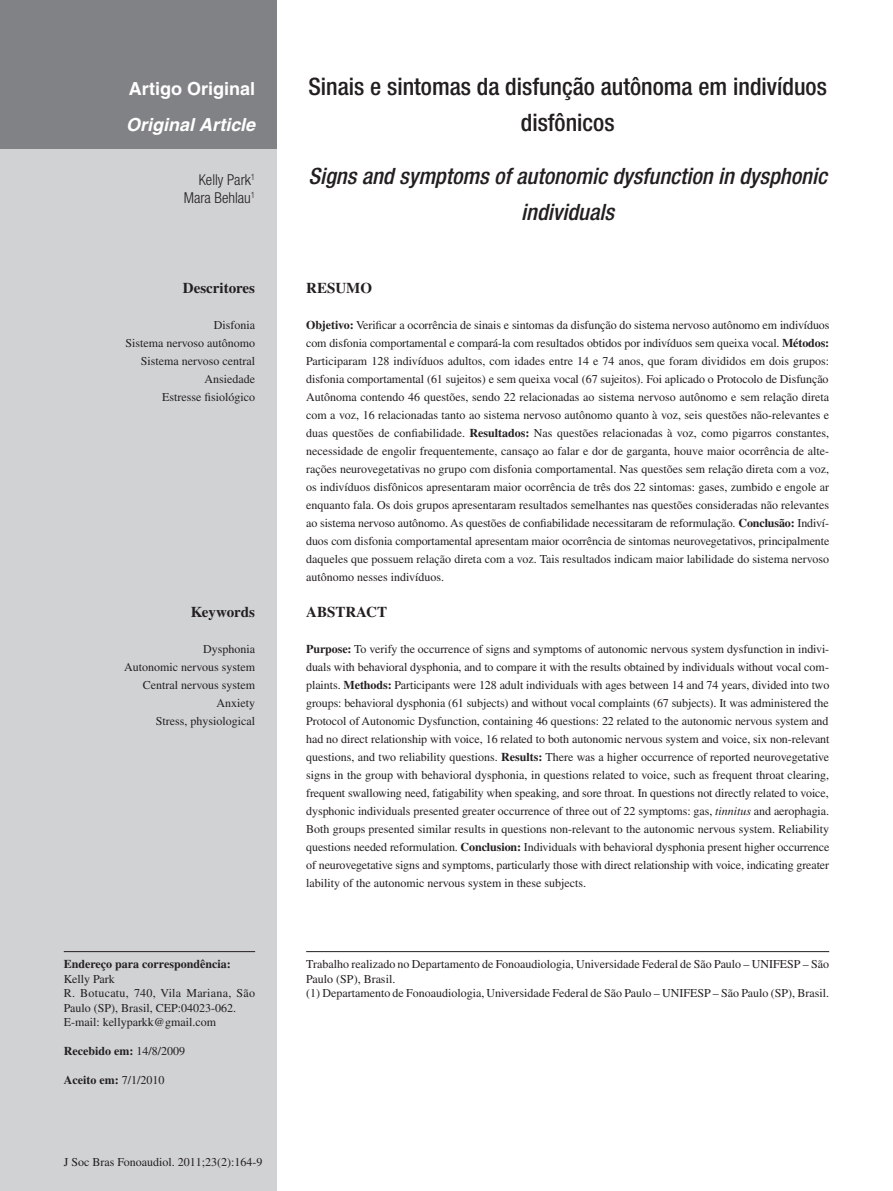
<style>
.page{position:relative;width:893px;height:1191px;background:#fff}
.page>*{position:absolute;margin:0;border:0;box-sizing:border-box;transform-origin:0 0}
.Título{font:500 condensed 24px/36px "Helvetica Neue";color:#231f20;text-align:center}
.Título-secundário{font:italic 500 condensed 22.5px/36px "Helvetica Neue";color:#231f20;text-align:center}
.t1{font:italic 700 18px "Helvetica";color:#fff}
.t2{font:700 18px "Helvetica";color:#fff}
.Sessão{font:700 15px "Times";color:#231f20}
.Autores{font:300 condensed 15px "Helvetica Neue";color:#231f20}
.Resumo{font:12px/18px "Times";color:#231f20;text-align:justify}
.Rodapé_sem_linha{font:12px/14.4px "Times";color:#231f20}
.Keywords{font:12px "Times";color:#231f20}
.Rodapé{font:12px/14.4px "Times";color:#231f20}
.Rodapé_sem_linha-2{font:700 12px "Times";color:#231f20}
.Cabeça{font:12px "Times";color:#231f20}
.Rodapé-2{font:700 12px "Times";color:#231f20}
.s1{font-weight:400}
.s2{font-weight:700}
.s3{font-style:italic}
</style>
<div class="page">
<div style="left:0;top:0;width:276px;height:1191px;background:#d1d2d4"></div>
<div style="left:0;top:0;width:276px;height:149px;background:#808285"></div>
<hr style="left:892px;top:0;width:1px;height:68px;background:#d1d2d4">
<hr style="left:892px;top:1138px;width:1px;height:53px;background:#d1d2d4">
<hr style="left:64px;top:951px;width:191px;height:1px;background:#231f20">
<hr style="left:306px;top:951px;width:523px;height:1px;background:#231f20">
<p class="t2" style="left:129px;top:77px;width:128px">Artigo Original</p>
<p class="t1" style="left:126px;top:113px;width:131px">Original Article</p>
<p class="Autores" style="left:199px;top:171px;width:58px">Kelly Park<sup>1</sup></p>
<p class="Autores" style="left:184px;top:189px;width:73px">Mara Behlau<sup>1</sup></p>
<p class="Sessão" style="left:183px;top:279px;width:74px">Descritores</p>
<p class="Keywords" style="left:214px;top:318px;width:43px">Disfonia</p>
<p class="Keywords" style="left:125px;top:336px;width:131px">Sistema nervoso autônomo</p>
<p class="Keywords" style="left:141px;top:354px;width:116px">Sistema nervoso central</p>
<p class="Keywords" style="left:204px;top:372px;width:52px">Ansiedade</p>
<p class="Keywords" style="left:162px;top:390px;width:95px">Estresse fisiológico</p>
<p class="Sessão" style="left:191px;top:603px;width:66px">Keywords</p>
<p class="Keywords" style="left:203px;top:642px;width:53px">Dysphonia</p>
<p class="Keywords" style="left:124px;top:660px;width:133px">Autonomic nervous system</p>
<p class="Keywords" style="left:143px;top:678px;width:114px">Central nervous system</p>
<p class="Keywords" style="left:216px;top:696px;width:40px">Anxiety</p>
<p class="Keywords" style="left:156px;top:714px;width:101px">Stress, physiological</p>
<p class="Rodapé-2" style="left:64px;top:957px;width:168px">Endereço para correspondência:</p>
<p class="Rodapé_sem_linha" style="left:64px;top:971px;width:53px">Kelly Park</p>
<p class="Rodapé_sem_linha" style="left:64px;top:985px;width:193px">R. Botucatu, 740, Vila Mariana, São<br>Paulo (SP), Brasil, CEP:04023-062.</p>
<p class="Rodapé_sem_linha" style="left:64px;top:1014px;width:154px">E-mail: kellyparkk@gmail.com</p>
<p class="Rodapé_sem_linha-2" style="left:64px;top:1043px;width:123px">Recebido em: <span class="s1">14/8/2009</span></p>
<p class="Rodapé_sem_linha-2" style="left:64px;top:1072px;width:102px">Aceito em: <span class="s1">7/1/2010</span></p>
<p class="Cabeça" style="left:64px;top:1155px;width:200px">J Soc Bras Fonoaudiol. 2011;23(2):164-9</p>
<p class="Título" style="left:308px;top:69px;width:520px">Sinais e sintomas da disfunção autônoma em indivíduos disfônicos</p>
<p class="Título-secundário" style="left:308px;top:158px;width:520px">Signs and symptoms of autonomic dysfunction in dysphonic individuals</p>
<p class="Sessão" style="left:306px;top:279px;width:67px">RESUMO</p>
<p class="Resumo" style="left:306px;top:315px;width:525px"><span class="s2">Objetivo:</span> Verificar a ocorrência de sinais e sintomas da disfunção do sistema nervoso autônomo em indivíduos com disfonia comportamental e compará-la com resultados obtidos por indivíduos sem queixa vocal. <span class="s2">Métodos:<br></span>Participaram 128 indivíduos adultos, com idades entre 14 e 74 anos, que foram divididos em dois grupos: disfonia comportamental (61 sujeitos) e sem queixa vocal (67 sujeitos). Foi aplicado o Protocolo de Disfunção Autônoma contendo 46 questões, sendo 22 relacionadas ao sistema nervoso autônomo e sem relação direta com a voz, 16 relacionadas tanto ao sistema nervoso autônomo quanto à voz, seis questões não-relevantes e duas questões de confiabilidade. <span class="s2">Resultados:</span> Nas questões relacionadas à voz, como pigarros constantes, necessidade de engolir frequentemente, cansaço ao falar e dor de garganta, houve maior ocorrência de alte&shy;rações neurovegetativas no grupo com disfonia comportamental. Nas questões sem relação direta com a voz, os indivíduos disfônicos apresentaram maior ocorrência de três dos 22 sintomas: gases, zumbido e engole ar enquanto fala. Os dois grupos apresentaram resultados semelhantes nas questões consideradas não relevantes ao sistema nervoso autônomo. As questões de confiabilidade necessitaram de reformulação. <span class="s2">Conclusão:</span> Indiví&shy;duos com disfonia comportamental apresentam maior ocorrência de sintomas neurovegetativos, principalmente daqueles que possuem relação direta com a voz. Tais resultados indicam maior labilidade do sistema nervoso autônomo nesses indivíduos.</p>
<p class="Sessão" style="left:306px;top:603px;width:82px">ABSTRACT</p>
<p class="Resumo" style="left:306px;top:639px;width:525px"><span class="s2">Purpose:</span> To verify the occurrence of signs and symptoms of autonomic nervous system dysfunction in indivi&shy;duals with behavioral dysphonia, and to compare it with the results obtained by individuals without vocal com&shy;plaints. <span class="s2">Methods:</span> Participants were 128 adult individuals with ages between 14 and 74 years, divided into two groups: behavioral dysphonia (61 subjects) and without vocal complaints (67 subjects). It was administered the Protocol of Autonomic Dysfunction, containing 46 questions: 22 related to the autonomic nervous system and had no direct relationship with voice, 16 related to both autonomic nervous system and voice, six non-relevant questions, and two reliability questions. <span class="s2">Results:</span> There was a higher occurrence of reported neurovegetative signs in the group with behavioral dysphonia, in questions related to voice, such as frequent throat clearing, frequent swallowing need, fatigability when speaking, and sore throat. In questions not directly related to voice, dysphonic individuals presented greater occurrence of three out of 22 symptoms: gas, <span class="s3">tinnitus</span> and aerophagia.<br>Both groups presented similar results in questions non-relevant to the autonomic nervous system. Reliability questions needed reformulation. <span class="s2">Conclusion:</span> Individuals with behavioral dysphonia present higher occurrence of neurovegetative signs and symptoms, particularly those with direct relationship with voice, indicating greater lability of the autonomic nervous system in these subjects.</p>
<p class="Rodapé" style="left:306px;top:957px;width:524px">Trabalho realizado no Departamento de Fonoaudiologia, Universidade Federal de São Paulo – UNIFESP – São<br>Paulo (SP), Brasil.</p>
<p class="Rodapé_sem_linha" style="left:306px;top:985px;width:524px">(1) Departamento de Fonoaudiologia, Universidade Federal de São Paulo – UNIFESP – São Paulo (SP), Brasil.</p>
</div>
